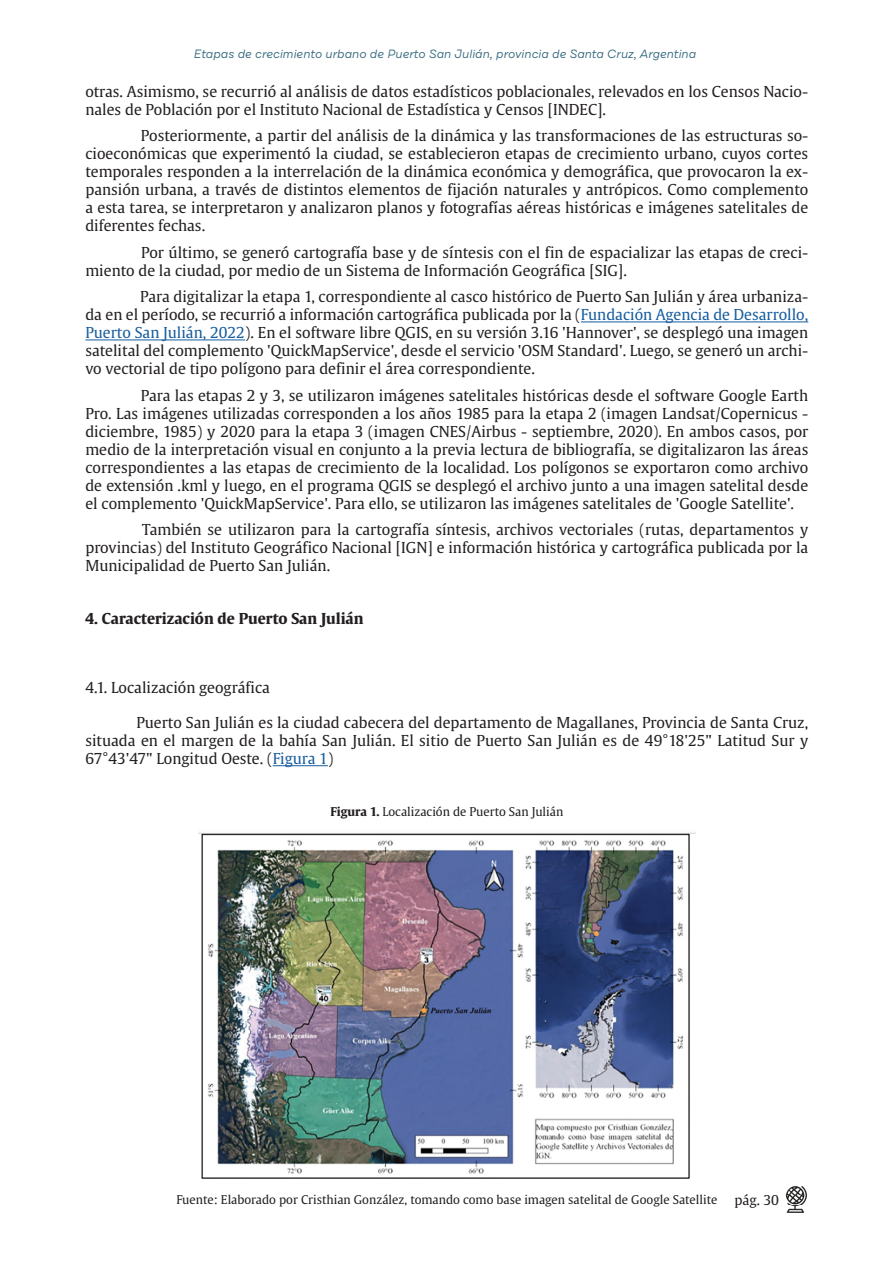
<style>
.page{position:relative;width:893px;height:1263px;background:#fff}
.page>*{position:absolute;margin:0;border:0;box-sizing:border-box;transform-origin:0 0}
.Parrafo{font:15px/18px "Gulliver";color:#231f20;text-align:justify}
.t1{font:700 15px "Gulliver";color:#231f20}
.ParrafoT2{font:15px "Gulliver";color:#231f20}
.t2{font:13.5px "Gulliver";color:#231f20}
.Epigrafe{font:12px "Gulliver";color:#231f20}
.t3{font:italic 12px "Draft B";color:#30667b}
.s1{color:#175d9e}
.s2{font-weight:700}
</style>
<div class="page">
<img style="left:786px;top:1186px;width:21px;height:27px">
<hr style="left:581px;top:322px;width:227px;height:1px;background:#175d9e">
<hr style="left:85px;top:340px;width:160px;height:1px;background:#175d9e">
<hr style="left:273px;top:765px;width:55px;height:1px;background:#175d9e">
<img style="left:198px;top:832px;width:497px;height:347px">
<p class="t3" style="left:194px;top:46px;width:504px">Etapas de crecimiento urbano de Puerto San Julián, provincia de Santa Cruz, Argentina</p>
<p class="Parrafo" style="left:85px;top:82px;width:724px">otras. Asimismo, se recurrió al análisis de datos estadísticos poblacionales, relevados en los Censos Nacio&shy;nales de Población por el Instituto Nacional de Estadística y Censos [INDEC].</p>
<p class="Parrafo" style="left:85px;top:127px;width:724px;text-indent:56px">Posteriormente, a partir del análisis de la dinámica y las transformaciones de las estructuras so&shy;cioeconómicas que experimentó la ciudad, se establecieron etapas de crecimiento urbano, cuyos cortes temporales responden a la interrelación de la dinámica económica y demográfica, que provocaron la ex&shy;pansión urbana, a través de distintos elementos de fijación naturales y antrópicos. Como complemento a esta tarea, se interpretaron y analizaron planos y fotografías aéreas históricas e imágenes satelitales de diferentes fechas.</p>
<p class="Parrafo" style="left:85px;top:243px;width:724px;text-indent:56px">Por último, se generó cartografía base y de síntesis con el fin de espacializar las etapas de creci&shy;miento de la ciudad, por medio de un Sistema de Información Geográfica [SIG].</p>
<p class="Parrafo" style="left:85px;top:288px;width:724px;text-indent:55px">Para digitalizar la etapa 1, correspondiente al casco histórico de Puerto San Julián y área urbaniza&shy;da en el período, se recurrió a información cartográfica publicada por la (<span class="s1">Fundación Agencia de Desarrollo, Puerto San Julián, 2022</span>). En el software libre QGIS, en su versión 3.16 'Hannover', se desplegó una imagen satelital del complemento 'QuickMapService', desde el servicio 'OSM Standard'. Luego, se generó un archi&shy;vo vectorial de tipo polígono para definir el área correspondiente.</p>
<p class="Parrafo" style="left:85px;top:386px;width:724px;text-indent:55px">Para las etapas 2 y 3, se utilizaron imágenes satelitales históricas desde el software Google Earth Pro. Las imágenes utilizadas corresponden a los años 1985 para la etapa 2 (imagen Landsat/Copernicus - diciembre, 1985) y 2020 para la etapa 3 (imagen CNES/Airbus - septiembre, 2020). En ambos casos, por medio de la interpretación visual en conjunto a la previa lectura de bibliografía, se digitalizaron las áreas correspondientes a las etapas de crecimiento de la localidad. Los polígonos se exportaron como archivo de extensión .kml y luego, en el programa QGIS se desplegó el archivo junto a una imagen satelital desde el complemento 'QuickMapService'. Para ello, se utilizaron las imágenes satelitales de 'Google Satellite'.</p>
<p class="Parrafo" style="left:85px;top:521px;width:724px;text-indent:57px">También se utilizaron para la cartografía síntesis, archivos vectoriales (rutas, departamentos y provincias) del Instituto Geográfico Nacional [IGN] e información histórica y cartográfica publicada por la Municipalidad de Puerto San Julián.</p>
<p class="t1" style="left:85px;top:609px;width:280px">4. Caracterización de Puerto San Julián</p>
<p class="ParrafoT2" style="left:85px;top:678px;width:186px">4.1. Localización geográfica</p>
<p class="Parrafo" style="left:85px;top:714px;width:724px;text-indent:51px">Puerto San Julián es la ciudad cabecera del departamento de Magallanes, Provincia de Santa Cruz, situada en el margen de la bahía San Julián. El sitio de Puerto San Julián es de 49°18'25" Latitud Sur y 67°43'47" Longitud Oeste. (<span class="s1">Figura 1</span>)</p>
<p class="Epigrafe" style="left:330px;top:804px;width:235px"><span class="s2">Figura 1.</span> Localización de Puerto San Julián</p>
<p class="Epigrafe" style="left:176px;top:1192px;width:542px">Fuente: Elaborado por Cristhian González, tomando como base imagen satelital de Google Satellite</p>
<p class="t2" style="left:734px;top:1191px;width:46px">pág. 30</p>
</div>
